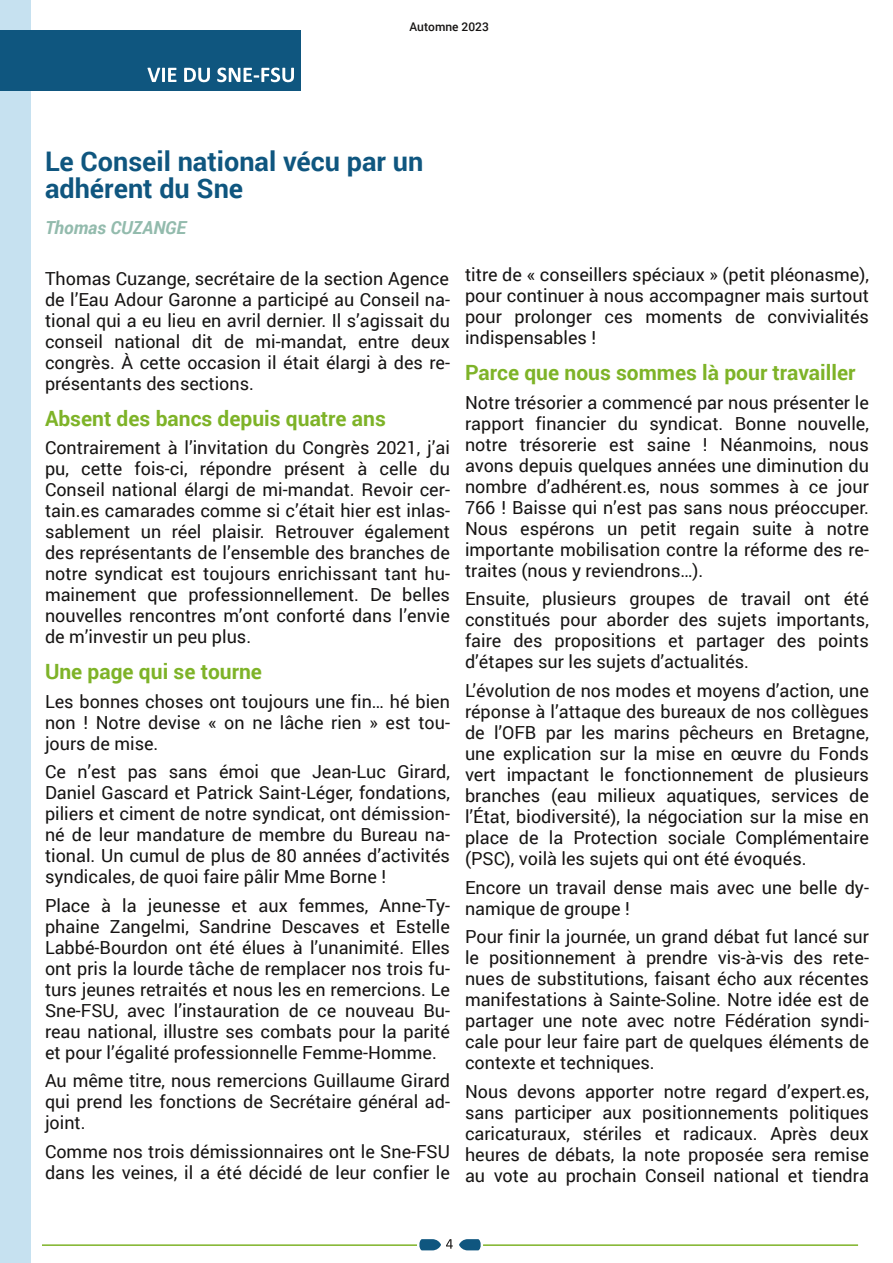
<style>
.page{position:relative;width:893px;height:1263px;background:#fff}
.page>*{position:absolute;margin:0;border:0;box-sizing:border-box;transform-origin:0 0}
.t1{font:700 27px/27px "Roboto";color:#0f567f}
.t2{font:700 21px "Roboto";color:#7eb328}
.t3{font:18px/21px "Roboto";color:#161413;text-align:justify}
.t4{font:italic 700 18px "Roboto";color:#93bbad}
.t5{font:500 12px "Roboto";color:#161413}
</style>
<div class="page">
<div style="left:0;top:0;width:30px;height:1263px;background:#c6e1f0"></div>
<hr style="left:42px;top:1244px;width:375px;height:2px;background:#7eb328">
<svg style="left:459px;top:1239px;width:22px;height:11px"></svg>
<svg style="left:419px;top:1239px;width:34px;height:11px"></svg>
<hr style="left:483px;top:1244px;width:375px;height:2px;background:#7eb328">
<div style="left:0;top:30px;width:300px;height:60px;background:#0f567f"></div>
<svg style="left:147px;top:68px;width:29px;height:14px"></svg>
<svg style="left:184px;top:68px;width:26px;height:14px"></svg>
<svg style="left:217px;top:68px;width:77px;height:14px"></svg>
<p class="t5" style="left:410px;top:19px;width:81px">Automne 2023</p>
<h1 class="t1" style="left:45px;top:147px;width:380px">Le Conseil national vécu par un adhérent du Sne</h1>
<p class="t4" style="left:45px;top:215px;width:143px">Thomas CUZANGE</p>
<p class="t3" style="left:45px;top:267px;width:406px">Thomas Cuzange, secrétaire de la section Agence de l’Eau Adour Garonne a participé au Conseil na&shy;tional qui a eu lieu en avril dernier. Il s’agissait du conseil national dit de mi-mandat, entre deux congrès. À cette occasion il était élargi à des re&shy;présentants des sections.</p>
<p class="t2" style="left:45px;top:404px;width:342px">Absent des bancs depuis quatre ans</p>
<p class="t3" style="left:45px;top:437px;width:406px">Contrairement à l’invitation du Congrès 2021, j’ai pu, cette fois-ci, répondre présent à celle du Conseil national élargi de mi-mandat. Revoir cer&shy;tain.es camarades comme si c’était hier est inlas&shy;sablement un réel plaisir. Retrouver également des représentants de l’ensemble des branches de notre syndicat est toujours enrichissant tant hu&shy;mainement que professionnellement. De belles nouvelles rencontres m’ont conforté dans l’envie de m’investir un peu plus.</p>
<p class="t2" style="left:45px;top:657px;width:219px">Une page qui se tourne</p>
<p class="t3" style="left:45px;top:690px;width:406px">Les bonnes choses ont toujours une fin… hé bien non ! Notre devise « on ne lâche rien » est tou&shy;jours de mise.</p>
<p class="t3" style="left:45px;top:761px;width:406px">Ce n’est pas sans émoi que Jean-Luc Girard, Daniel Gascard et Patrick Saint-Léger, fondations, piliers et ciment de notre syndicat, ont démission&shy;né de leur mandature de membre du Bureau na&shy;tional. Un cumul de plus de 80 années d’activités syndicales, de quoi faire pâlir Mme Borne !</p>
<p class="t3" style="left:45px;top:894px;width:406px">Place à la jeunesse et aux femmes, Anne-Ty&shy;phaine Zangelmi, Sandrine Descaves et Estelle Labbé-Bourdon ont été élues à l’unanimité. Elles ont pris la lourde tâche de remplacer nos trois fu&shy;turs jeunes retraités et nous les en remercions. Le Sne-FSU, avec l’instauration de ce nouveau Bu&shy;reau national, illustre ses combats pour la parité et pour l’égalité professionnelle Femme-Homme.</p>
<p class="t3" style="left:45px;top:1070px;width:406px">Au même titre, nous remercions Guillaume Girard qui prend les fonctions de Secrétaire général ad&shy;joint.</p>
<p class="t3" style="left:45px;top:1140px;width:406px">Comme nos trois démissionnaires ont le Sne-FSU dans les veines, il a été décidé de leur confier le</p>
<p class="t3" style="left:465px;top:264px;width:405px">titre de « conseillers spéciaux » (petit pléonasme), pour continuer à nous accompagner mais surtout pour prolonger ces moments de convivialités indispensables !</p>
<p class="t2" style="left:465px;top:358px;width:392px">Parce que nous sommes là pour travailler</p>
<p class="t3" style="left:465px;top:391px;width:405px">Notre trésorier a commencé par nous présenter le rapport financier du syndicat. Bonne nouvelle, notre trésorerie est saine ! Néanmoins, nous avons depuis quelques années une diminution du nombre d’adhérent.es, nous sommes à ce jour 766 ! Baisse qui n’est pas sans nous préoccuper.<br>Nous espérons un petit regain suite à notre importante mobilisation contre la réforme des re&shy;traites (nous y reviendrons…).</p>
<p class="t3" style="left:465px;top:588px;width:405px">Ensuite, plusieurs groupes de travail ont été constitués pour aborder des sujets importants, faire des propositions et partager des points d’étapes sur les sujets d’actualités.</p>
<p class="t3" style="left:465px;top:679px;width:405px">L’évolution de nos modes et moyens d’action, une réponse à l’attaque des bureaux de nos collègues de l’OFB par les marins pêcheurs en Bretagne, une explication sur la mise en œuvre du Fonds vert impactant le fonctionnement de plusieurs branches (eau milieux aquatiques, services de l’État, biodiversité), la négociation sur la mise en place de la Protection sociale Complémentaire (PSC), voilà les sujets qui ont été évoqués.</p>
<p class="t3" style="left:465px;top:876px;width:405px">Encore un travail dense mais avec une belle dy&shy;namique de groupe !</p>
<p class="t3" style="left:465px;top:925px;width:405px">Pour finir la journée, un grand débat fut lancé sur le positionnement à prendre vis-à-vis des rete&shy;nues de substitutions, faisant écho aux récentes manifestations à Sainte-Soline. Notre idée est de partager une note avec notre Fédération syndi&shy;cale pour leur faire part de quelques éléments de contexte et techniques.</p>
<p class="t3" style="left:465px;top:1080px;width:405px">Nous devons apporter notre regard d’expert.es, sans participer aux positionnements politiques caricaturaux, stériles et radicaux. Après deux heures de débats, la note proposée sera remise au vote au prochain Conseil national et tiendra</p>
</div>
